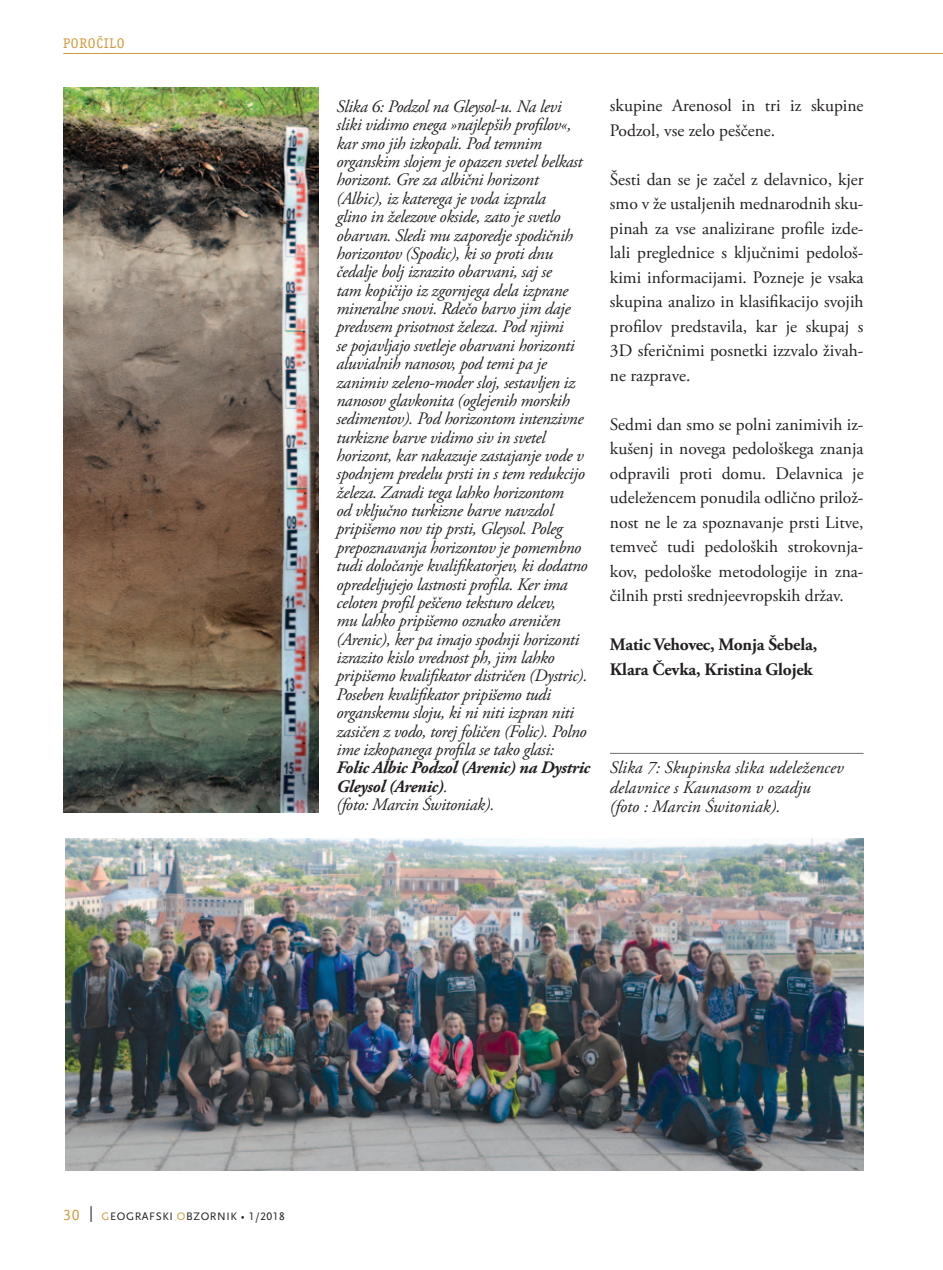
<style>
.page{position:relative;width:943px;height:1270px;background:#fff}
.page>*{position:absolute;margin:0;border:0;box-sizing:border-box;transform-origin:0 0}
.fotka_spodaj{font:italic 17.5px/18.4px "Adobe Garamond Pro";letter-spacing:-.02em;color:#231f20}
.body_serif{font:17.5px/24.5px "Adobe Garamond Pro";color:#231f20;text-align:justify}
.fotka_ZGORAJ{font:italic 17.5px/19.2px "Adobe Garamond Pro";color:#231f20}
.body_serif-2{font:700 17.5px/24.5px "Adobe Garamond Pro";letter-spacing:-.01em;color:#231f20}
.t1{font:14px "Officina Ser Itc TEE";letter-spacing:.05em;color:#cf9b3d}
.t2{font:11.38px "AE Scala Sans";letter-spacing:.05em;color:#231f20}
.s1{font-weight:700}
.s2{font-family:"Officina Ser Itc TEE";font-size:15.75px;color:#cf9b3d}
.s3{color:#cf9b3d}
.s4{font-family:"AE Scala Sans SC"}
</style>
<div class="page">
<hr style="left:63px;top:53px;width:880px;height:1px;background:#cf9b3d">
<img style="left:63px;top:88px;width:255px;height:725px">
<img style="left:65px;top:838px;width:798px;height:333px">
<hr style="left:610px;top:753px;width:253px;height:1px;background:#6c6d70">
<p class="t1" style="left:63px;top:35px;width:63px">POROČILO</p>
<p class="fotka_spodaj" style="left:336px;top:98px;width:255px">Slika 6: Podzol na Gleysol-u. Na levi sliki vidimo enega »najlepših profilov«, kar smo jih izkopali. Pod temnim organskim slojem je opazen svetel belkast horizont. Gre za albični horizont<br>(Albic), iz katerega je voda izprala<br>glino in železove okside, zato je svetlo obarvan. Sledi mu zaporedje spodičnih horizontov (Spodic), ki so proti dnu čedalje bolj izrazito obarvani, saj se<br>tam kopičijo iz zgornjega dela izprane mineralne snovi. Rdečo barvo jim daje predvsem prisotnost železa. Pod njimi<br>se pojavljajo svetleje obarvani horizonti aluvialnih nanosov, pod temi pa je zanimiv zeleno-moder sloj, sestavljen iz nanosov glavkonita (oglejenih morskih sedimentov). Pod horizontom intenzivne turkizne barve vidimo siv in svetel horizont, kar nakazuje zastajanje vode v spodnjem predelu prsti in s tem redukcijo železa. Zaradi tega lahko horizontom<br>od vključno turkizne barve navzdol pripišemo nov tip prsti, Gleysol. Poleg prepoznavanja horizontov je pomembno tudi določanje kvalifikatorjev, ki dodatno opredeljujejo lastnosti profila. Ker ima celoten profil peščeno teksturo delcev,<br>mu lahko pripišemo oznako areničen (Arenic), ker pa imajo spodnji horizonti izrazito kislo vrednost ph, jim lahko pripišemo kvalifikator distričen (Dystric).<br>Poseben kvalifikator pripišemo tudi organskemu sloju, ki ni niti izpran niti zasičen z vodo, torej foličen (Folic). Polno ime izkopanega profila se tako glasi:<br><span class="s1">Folic Albic Podzol (Arenic) na Dystric Gleysol (Arenic)</span>.</p>
<p class="fotka_spodaj" style="left:336px;top:796px;width:159px">(foto: Marcin Świtoniak).</p>
<p class="body_serif" style="left:610px;top:94px;width:255px">skupine Arenosol in tri iz skupine<br>Podzol, vse zelo peščene.</p>
<p class="body_serif" style="left:610px;top:168px;width:255px">Šesti dan se je začel z delavnico, kjer smo v že ustaljenih mednarodnih sku&shy;pinah za vse analizirane profile izde&shy;lali preglednice s ključnimi pedološ&shy;kimi informacijami. Pozneje je vsaka skupina analizo in klasifikacijo svojih profilov predstavila, kar je skupaj s 3D sferičnimi posnetki izzvalo živah&shy;ne razprave.</p>
<p class="body_serif" style="left:610px;top:413px;width:255px">Sedmi dan smo se polni zanimivih iz&shy;kušenj in novega pedološkega znanja odpravili proti domu. Delavnica je udeležencem ponudila odlično prilož&shy;nost ne le za spoznavanje prsti Litve, temveč tudi pedoloških strokovnja&shy;kov, pedološke metodologije in zna&shy;čilnih prsti srednjeevropskih držav.</p>
<p class="body_serif-2" style="left:610px;top:633px;width:209px">Matic Vehovec, Monja Šebela,<br>Klara Čevka, Kristina Glojek</p>
<p class="fotka_ZGORAJ" style="left:610px;top:759px;width:235px">Slika 7: Skupinska slika udeležencev delavnice s Kaunasom v ozadju (foto : Marcin Świtoniak).</p>
<p class="t2" style="left:63px;top:1210px;width:223px"><span class="s2">30</span> <sup>|</sup> <span class="s3">G</span>EOGRAFSKI <span class="s3">O</span>BZORNIK • <span class="s4">1/2018</span></p>
</div>
